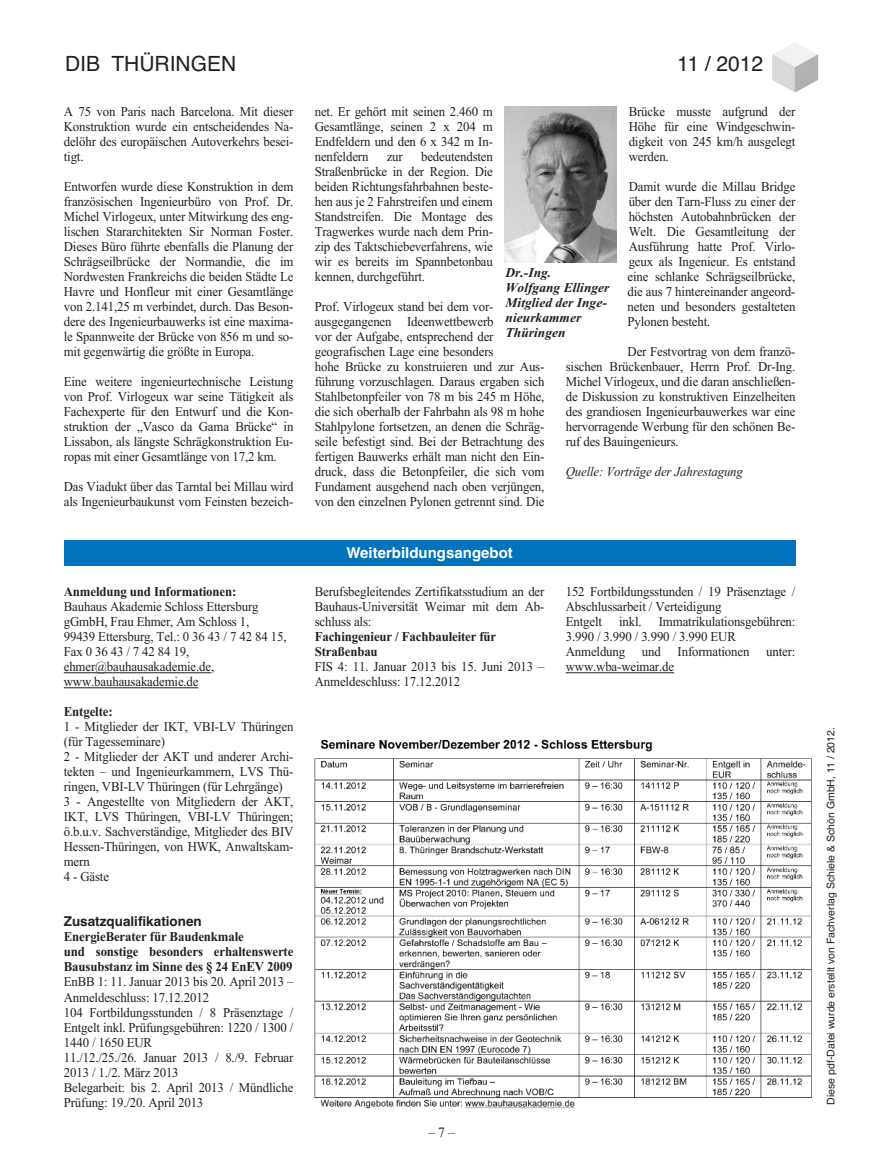
<style>
.page{position:relative;width:872px;height:1170px;background:#fff}
.page>*{position:absolute;margin:0;border:0;box-sizing:border-box;transform-origin:0 0}
.t1{font:21px "Helvetica";color:#231f20}
.t2{font:700 15px "Helvetica";color:#fff}
.t3{font:13.5px/15px "Times New Roman";letter-spacing:-.01em;color:#231f20;text-align:justify;scale:.95 1}
.t4{font:700 13.5px/15px "Times New Roman";letter-spacing:-.01em;color:#231f20;scale:.95 1}
.t5{font:italic 700 13.5px/15px "Times New Roman";color:#231f20}
.t6{font:italic 13.5px "Times New Roman";letter-spacing:-.01em;color:#231f20;scale:.95 1}
.t7{font:700 13.5px "Helvetica";color:#231f20}
.t8{font:10.5px "Helvetica";color:#231f20}
</style>
<div class="page">
<img style="left:772px;top:43px;width:46px;height:50px">
<img style="left:505px;top:106px;width:111px;height:156px">
<hr style="left:64px;top:672px;width:147px;height:1px;background:#231f20">
<hr style="left:64px;top:687px;width:134px;height:1px;background:#231f20">
<div style="left:64px;top:540px;width:731px;height:26px;background:#0073bc"></div>
<hr style="left:566px;top:672px;width:108px;height:1px;background:#231f20">
<img style="left:314px;top:739px;width:498px;height:370px">
<h1 class="t1" style="left:65px;top:52px;width:173px">DIB THÜRINGEN</h1>
<h1 class="t1" style="left:677px;top:52px;width:88px">11 / 2012</h1>
<p class="t3" style="left:64px;top:104px;width:243px">A 75 von Paris nach Barcelona. Mit dieser Konstruktion wurde ein entscheidendes Na&shy;delöhr des europäischen Autoverkehrs besei&shy;tigt.</p>
<p class="t3" style="left:64px;top:179px;width:243px">Entworfen wurde diese Konstruktion in dem französischen Ingenieurbüro von Prof. Dr.<br>Michel Virlogeux, unter Mitwirkung des eng&shy;lischen Stararchitekten Sir Norman Foster.<br>Dieses Büro führte ebenfalls die Planung der Schrägseilbrücke der Normandie, die im Nordwesten Frankreichs die beiden Städte Le Havre und Honfleur mit einer Gesamtlänge von 2.141,25 m verbindet, durch. Das Beson&shy;dere des Ingenieurbauwerks ist eine maxima&shy;le Spannweite der Brücke von 856 m und so&shy;mit gegenwärtig die größte in Europa.</p>
<p class="t3" style="left:64px;top:374px;width:243px">Eine weitere ingenieurtechnische Leistung von Prof. Virlogeux war seine Tätigkeit als Fachexperte für den Entwurf und die Kon&shy;struktion der „Vasco da Gama Brücke“ in Lissabon, als längste Schrägkonstruktion Eu&shy;ropas mit einer Gesamtlänge von 17,2 km.</p>
<p class="t3" style="left:64px;top:479px;width:243px">Das Viadukt über das Tarntal bei Millau wird als Ingenieurbaukunst vom Feinsten bezeich-</p>
<p class="t4" style="left:64px;top:584px;width:183px">Anmeldung und Informationen:</p>
<p class="t3" style="left:64px;top:599px;width:236px;text-align:left">Bauhaus Akademie Schloss Ettersburg gGmbH, Frau Ehmer, Am Schloss 1,<br>99439 Ettersburg, Tel.: 0 36 43 / 7 42 84 15,<br>Fax 0 36 43 / 7 42 84 19, ehmer@bauhausakademie.de, www.bauhausakademie.de</p>
<p class="t4" style="left:64px;top:704px;width:53px">Entgelte:</p>
<p class="t3" style="left:64px;top:719px;width:243px;text-align:left">1 - Mitglieder der IKT, VBI-LV Thüringen (für Tagesseminare)<br>2 - Mitglieder der AKT und anderer Archi&shy;tekten – und Ingenieurkammern, LVS Thü&shy;ringen, VBI-LV Thüringen (für Lehrgänge)<br>3 - Angestellte von Mitgliedern der AKT, IKT, LVS Thüringen, VBI-LV Thüringen; ö.b.u.v. Sachverständige, Mitglieder des BIV Hessen-Thüringen, von HWK, Anwaltskam&shy;mern<br>4 - Gäste</p>
<p class="t7" style="left:64px;top:913px;width:139px">Zusatzqualifikationen</p>
<p class="t4" style="left:64px;top:929px;width:243px">EnergieBerater für Baudenkmale<br>und sonstige besonders erhaltenswerte<br>Bausubstanz im Sinne des § 24 EnEV 2009</p>
<p class="t3" style="left:64px;top:974px;width:243px;text-align:left">EnBB 1: 11. Januar 2013 bis 20. April 2013 – Anmeldeschluss: 17.12.2012<br>104 Fortbildungsstunden / 8 Präsenztage / Entgelt inkl. Prüfungsgebühren: 1220 / 1300 / 1440 / 1650 EUR<br>11./12./25./26. Januar 2013 / 8./9. Februar 2013 / 1./2. März 2013<br>Belegarbeit: bis 2. April 2013 / Mündliche Prüfung: 19./20. April 2013</p>
<p class="t3" style="left:628px;top:104px;width:177px">Brücke musste aufgrund der Höhe für eine Windgeschwin&shy;digkeit von 245 km/h ausgelegt werden.</p>
<p class="t3" style="left:627px;top:179px;width:178px">Damit wurde die Millau Bridge über den Tarn-Fluss zu einer der höchsten Autobahnbrücken der Welt. Die Gesamtleitung der Ausführung hatte Prof. Virlo&shy;geux als Ingenieur. Es entstand eine schlanke Schrägseilbrücke, die aus 7 hintereinander angeord&shy;neten und besonders gestalteten Pylonen besteht.</p>
<p class="t3" style="left:566px;top:344px;width:243px;text-indent:62px">Der Festvortrag von dem franzö&shy;sischen Brückenbauer, Herrn Prof. Dr-Ing.<br>Michel Virlogeux, und die daran anschließen&shy;de Diskussion zu konstruktiven Einzelheiten des grandiosen Ingenieurbauwerkes war eine hervorragende Werbung für den schönen Be&shy;ruf des Bauingenieurs.</p>
<p class="t6" style="left:566px;top:463px;width:188px">Quelle: Vorträge der Jahrestagung</p>
<p class="t3" style="left:315px;top:104px;width:189px">net. Er gehört mit seinen 2.460 m Gesamtlänge, seinen 2 x 204 m Endfeldern und den 6 x 342 m In&shy;nenfeldern</p>
<p class="t3" style="left:315px;top:149px;width:189px;text-indent:106px">bedeutendsten Straßenbrücke in der Region. Die beiden Richtungsfahrbahnen beste&shy;hen aus je 2 Fahrstreifen und einem Standstreifen. Die Montage des Tragwerkes wurde nach dem Prin&shy;zip des Taktschiebeverfahrens, wie wir es bereits im Spannbetonbau kennen, durchgeführt.</p>
<p class="t3" style="left:315px;top:299px;width:243px;text-align:left">Prof. Virlogeux stand bei dem vor&shy;ausgegangenen Ideenwettbewerb<br>vor der Aufgabe, entsprechend der geografischen Lage eine besonders<br>hohe Brücke zu konstruieren und zur Aus&shy;führung vorzuschlagen. Daraus ergaben sich Stahlbetonpfeiler von 78 m bis 245 m Höhe, die sich oberhalb der Fahrbahn als 98 m hohe Stahlpylone fortsetzen, an denen die Schräg&shy;seile befestigt sind. Bei der Betrachtung des fertigen Bauwerks erhält man nicht den Ein&shy;druck, dass die Betonpfeiler, die sich vom Fundament ausgehend nach oben verjüngen, von den einzelnen Pylonen getrennt sind. Die</p>
<p class="t3" style="left:387px;top:149px;width:18px">zur</p>
<p class="t5" style="left:505px;top:265px;width:105px">Dr.-Ing.<br>Wolfgang Ellinger<br>Mitglied der Inge&shy;nieurkammer<br>Thüringen</p>
<p class="t2" style="left:346px;top:543px;width:168px">Weiterbildungsangebot</p>
<p class="t3" style="left:315px;top:584px;width:243px">Berufsbegleitendes Zertifikatsstudium an der Bauhaus-Universität Weimar mit dem Ab&shy;schluss als:</p>
<p class="t4" style="left:315px;top:629px;width:193px">Fachingenieur / Fachbauleiter für<br>Straßenbau</p>
<p class="t3" style="left:315px;top:659px;width:243px">FIS 4: 11. Januar 2013 bis 15. Juni 2013 –<br>Anmeldeschluss: 17.12.2012</p>
<p class="t3" style="left:566px;top:584px;width:243px;text-align:left">152 Fortbildungsstunden / 19 Präsenztage /<br>Abschlussarbeit / Verteidigung<br>Entgelt</p>
<p class="t3" style="left:566px;top:614px;width:243px;text-align:left;text-indent:93px">Immatrikulationsgebühren:<br>3.990 / 3.990 / 3.990 / 3.990 EUR<br>Anmeldung und Informationen unter: www.wba-weimar.de</p>
<p class="t3" style="left:619px;top:614px;width:25px">inkl.</p>
<p class="t8" style="left:824px;top:1104px;width:379px;rotate:-90deg">Diese pdf-Datei wurde erstellt von Fachverlag Schiele &amp; Schön GmbH, 11 / 2012.</p>
</div>
